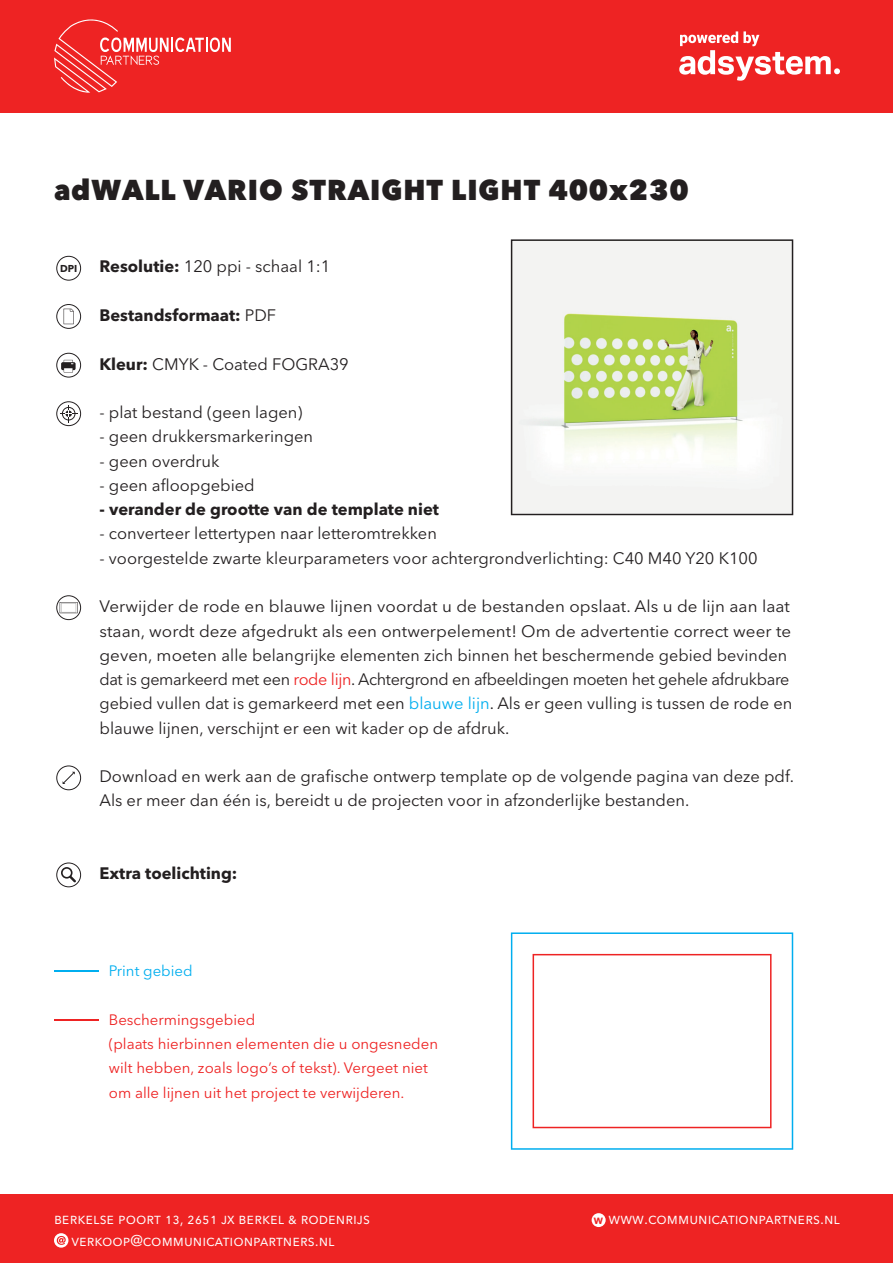
<style>
.page{position:relative;width:893px;height:1263px;background:#fff}
.page>*{position:absolute;margin:0;border:0;box-sizing:border-box;transform-origin:0 0}
.t1{font:800 28.5px "Avenir Next LT Pro";letter-spacing:.035em;color:#231f20}
.t2{font:16.5px/24.3px "Avenir Next LT Pro";color:#231f20}
.t3{font:700 16.5px "Avenir Next LT Pro";color:#231f20}
.t4{font:15.45px/21.6px "Avenir Next LT Pro";color:#fff}
.t5{font:15px/24.3px "Avenir Next LT Pro";color:#ee2323}
.t6{font:15px "Avenir Next LT Pro";color:#00aeef}
.t7{font:700 9.9px "Avenir Next LT Pro";color:#231f20}
.s1{font-weight:700}
.s2{font-weight:400}
.s3{color:#ee2323}
.s4{color:#00aeef}
.s5{font-weight:700;font-size:9px;color:#ee2323}
</style>
<div class="page">
<div style="left:0;top:1195px;width:893px;height:68px;background:#ee2323"></div>
<div style="left:0;top:0;width:893px;height:112px;background:#ee2323"></div>
<svg style="left:54px;top:19px;width:177px;height:74px"></svg>
<div style="left:54px;top:1233px;width:14px;height:14px;background:#fff;border-radius:50%"></div>
<svg style="left:57px;top:1236px;width:9px;height:9px"></svg>
<svg style="left:679px;top:31px;width:161px;height:50px"></svg>
<svg style="left:56px;top:256px;width:25px;height:25px"></svg>
<svg style="left:56px;top:401px;width:25px;height:25px"></svg>
<svg style="left:56px;top:595px;width:25px;height:25px"></svg>
<svg style="left:56px;top:765px;width:25px;height:25px"></svg>
<svg style="left:56px;top:353px;width:25px;height:25px"></svg>
<svg style="left:56px;top:304px;width:25px;height:25px"></svg>
<div style="left:592px;top:1213px;width:14px;height:14px;background:#fff;border-radius:50%"></div>
<svg style="left:56px;top:862px;width:25px;height:25px"></svg>
<svg style="left:511px;top:932px;width:282px;height:218px"></svg>
<svg style="left:533px;top:954px;width:238px;height:174px"></svg>
<hr style="left:54px;top:1019px;width:44px;height:2px;background:#ee2323">
<hr style="left:54px;top:970px;width:44px;height:2px;background:#00aeef">
<svg style="left:511px;top:239px;width:282px;height:276px;fill:#f3f3f2"></svg>
<h1 class="t1" style="left:54px;top:172px;width:636px">adWALL VARIO STRAIGHT LIGHT 400x230</h1>
<p class="t7" style="left:60px;top:262px;width:19px">DPI</p>
<p class="t2" style="left:99px;top:254px;width:232px"><span class="s1">Resolutie:</span> 120 ppi - schaal 1:1</p>
<p class="t3" style="left:99px;top:305px;width:178px">Bestandsformaat: <span class="s2">PDF</span></p>
<p class="t2" style="left:99px;top:352px;width:251px"><span class="s1">Kleur:</span> CMYK - Coated FOGRA39</p>
<p class="t2" style="left:99px;top:400px;width:204px">- plat bestand (geen lagen)</p>
<p class="t2" style="left:99px;top:424px;width:215px">- geen drukkersmarkeringen</p>
<p class="t2" style="left:99px;top:449px;width:122px">- geen overdruk</p>
<p class="t2" style="left:99px;top:473px;width:157px">- geen afloopgebied</p>
<p class="t3" style="left:99px;top:499px;width:341px">- verander de grootte van de template niet</p>
<p class="t2" style="left:99px;top:521px;width:339px">- converteer lettertypen naar letteromtrekken</p>
<p class="t2" style="left:99px;top:546px;width:660px">- voorgestelde zwarte kleurparameters voor achtergrondverlichting: C40 M40 Y20 K100</p>
<p class="t2" style="left:99px;top:594px;width:694px">Verwijder de rode en blauwe lijnen voordat u de bestanden opslaat. Als u de lijn aan laat staan, wordt deze afgedrukt als een ontwerpelement! Om de advertentie correct weer te geven, moeten alle belangrijke elementen zich binnen het beschermende gebied bevinden dat is gemarkeerd met een <span class="s3">rode lijn</span>. Achtergrond en afbeeldingen moeten het gehele afdrukbare gebied vullen dat is gemarkeerd met een <span class="s4">blauwe lijn</span>. Als er geen vulling is tussen de rode en blauwe lijnen, verschijnt er een wit kader op de afdruk.</p>
<p class="t2" style="left:99px;top:764px;width:696px">Download en werk aan de grafische ontwerp template op de volgende pagina van deze pdf.<br>Als er meer dan één is, bereidt u de projecten voor in afzonderlijke bestanden.</p>
<p class="t3" style="left:99px;top:863px;width:139px">Extra toelichting:</p>
<p class="t6" style="left:109px;top:962px;width:85px">Print gebied</p>
<p class="t5" style="left:109px;top:1007px;width:331px">Beschermingsgebied<br>(plaats hierbinnen elementen die u ongesneden wilt hebben, zoals logo’s of tekst). Vergeet niet om alle lijnen uit het project te verwijderen.</p>
<p class="t4" style="left:71px;top:1208px;width:300px;text-indent:-17px">berkelse poort 13, 2651 jx berkel &amp; rodenrijs verkoop@communicationpartners.nl</p>
<p class="t4" style="left:594px;top:1208px;width:248px"><span class="s5">W</span> www.communicationpartners.nl</p>
</div>
